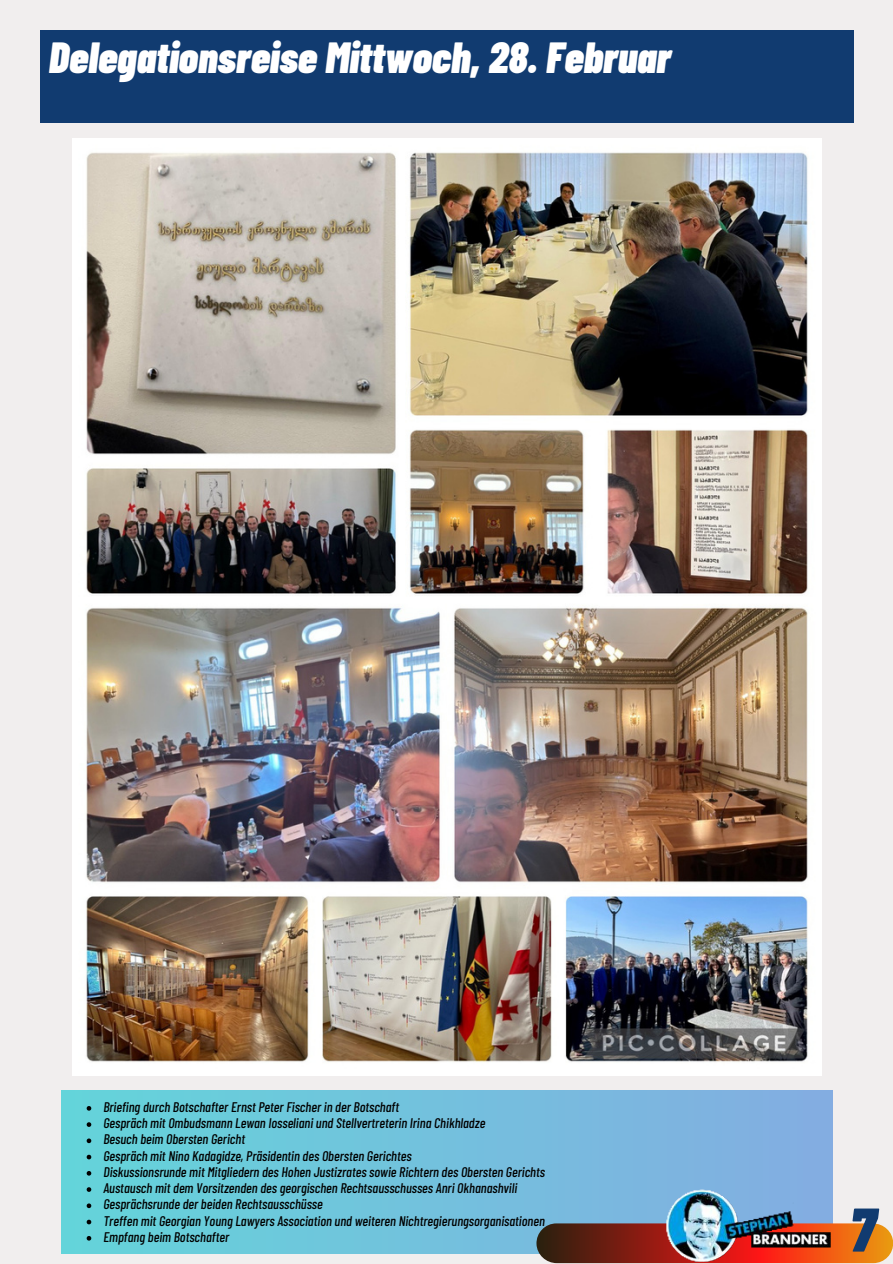
<style>
.page{position:relative;width:893px;height:1264px;background:#fff}
.page>*{position:absolute;margin:0;border:0;box-sizing:border-box;transform-origin:0 0}
.t1{font:italic 900 61.5px "Barlow Condensed";color:#113b70}
.t2{font:italic 900 43.5px "Barlow Condensed";color:#fff}
.t3{font:italic 500 13.95px/16.2px "Barlow Condensed";color:#000}
</style>
<div class="page">
<div style="left:0;top:0;width:892px;height:1263px;background:#f1eeee"></div>
<div style="left:61px;top:1090px;width:771px;height:163px;background:linear-gradient(to right,#63d4d9,#83ace1)"></div>
<svg style="left:536px;top:1223px;width:356px;height:40px;background:#93431c"></svg>
<img style="left:662px;top:1186px;width:171px;height:77px">
<div style="left:40px;top:30px;width:813px;height:93px;background:#113b70"></div>
<img style="left:72px;top:138px;width:749px;height:937px">
<svg style="left:87px;top:1105px;width:4px;height:5px"></svg>
<svg style="left:87px;top:1122px;width:4px;height:4px"></svg>
<svg style="left:87px;top:1138px;width:4px;height:5px"></svg>
<svg style="left:87px;top:1154px;width:4px;height:5px"></svg>
<svg style="left:87px;top:1170px;width:4px;height:5px"></svg>
<svg style="left:87px;top:1187px;width:4px;height:4px"></svg>
<svg style="left:87px;top:1203px;width:4px;height:5px"></svg>
<svg style="left:87px;top:1219px;width:4px;height:5px"></svg>
<svg style="left:87px;top:1235px;width:4px;height:5px"></svg>
<h2 class="t2" style="left:49px;top:27px;width:623px">Delegationsreise Mittwoch, 28. Februar</h2>
<p class="t3" style="left:103px;top:1097px;width:443px">Briefing durch Botschafter Ernst Peter Fischer in der Botschaft<br>Gespräch mit Ombudsmann Lewan Iosseliani und Stellvertreterin Irina Chikhladze<br>Besuch beim Obersten Gericht<br>Gespräch mit Nino Kadagidze, Präsidentin des Obersten Gerichtes<br>Diskussionsrunde mit Mitgliedern des Hohen Justizrates sowie Richtern des Obersten Gerichts Austausch mit dem Vorsitzenden des georgischen Rechtsausschusses Anri Okhanashvili Gesprächsrunde der beiden Rechtsausschüsse<br>Treffen mit Georgian Young Lawyers Association und weiteren Nichtregierungsorganisationen Empfang beim Botschafter</p>
<h1 class="t1" style="left:849px;top:1185px;width:27px">7</h1>
</div>
